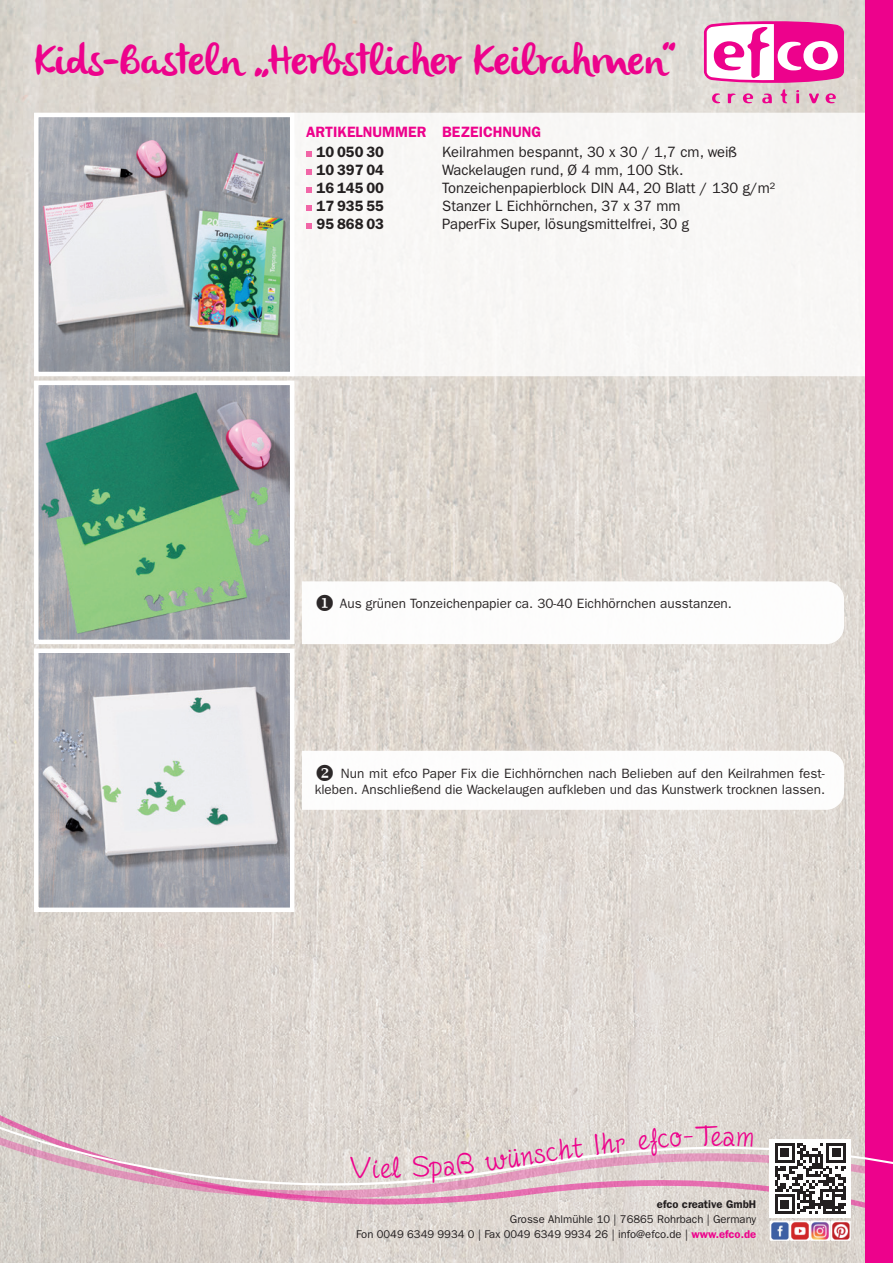
<style>
.page{position:relative;width:893px;height:1263px;background:#fff}
.page>*{position:absolute;margin:0;border:0;box-sizing:border-box;transform-origin:0 0}
.t1{font:42px "olivier";letter-spacing:.01em;color:#ed028c}
.t2{font:33px "Fineliner Script";color:#ed028c}
.t3{font:15px "Franklin Gothic";color:#231f20}
.t4{font:600 15px "Franklin Gothic";color:#231f20}
.t5{font:600 15px "Franklin Gothic";color:#ed028c}
.t6{font:13.5px/16.2px "Franklin Gothic";color:#231f20}
.t7{font:11.25px/15px "Franklin Gothic";color:#231f20;text-align:right}
.t8{font:600 11.25px "Franklin Gothic";color:#231f20}
.s1{font-weight:600;color:#ed028c}
</style>
<div class="page">
<img style="left:0;top:0;width:865px;height:1263px">
<div style="left:290px;top:113px;width:575px;height:263px;background:#f8f7f6"></div>
<div style="left:865px;top:0;width:28px;height:1263px;background:#ed028c"></div>
<svg style="left:0;top:1022px;width:893px;height:200px;background:#ddc9cc"></svg>
<svg style="left:302px;top:581px;width:542px;height:63px"></svg>
<svg style="left:302px;top:751px;width:542px;height:59px"></svg>
<div style="left:770px;top:1139px;width:81px;height:79px;background:#fff"></div>
<svg style="left:775px;top:1143px;width:71px;height:71px"></svg>
<img style="left:772px;top:1223px;width:16px;height:16px">
<div style="left:770px;top:1221px;width:20px;height:20px;border:1px solid #fff"></div>
<svg style="left:790px;top:1221px;width:19px;height:19px"></svg>
<div style="left:790px;top:1221px;width:20px;height:20px;border:1px solid #fff"></div>
<img style="left:812px;top:1221px;width:19px;height:19px">
<div style="left:810px;top:1221px;width:20px;height:20px;border:1px solid #fff"></div>
<svg style="left:831px;top:1221px;width:19px;height:19px"></svg>
<div style="left:831px;top:1221px;width:19px;height:20px;border:1px solid #fff"></div>
<svg style="left:306px;top:151px;width:6px;height:6px"></svg>
<svg style="left:306px;top:169px;width:6px;height:6px"></svg>
<svg style="left:306px;top:187px;width:6px;height:6px"></svg>
<svg style="left:306px;top:205px;width:6px;height:6px"></svg>
<svg style="left:306px;top:223px;width:6px;height:6px"></svg>
<svg style="left:704px;top:21px;width:140px;height:62px"></svg>
<svg style="left:743px;top:93px;width:10px;height:10px"></svg>
<svg style="left:780px;top:89px;width:7px;height:14px"></svg>
<svg style="left:728px;top:93px;width:8px;height:10px"></svg>
<svg style="left:809px;top:93px;width:10px;height:10px"></svg>
<svg style="left:712px;top:93px;width:8px;height:10px"></svg>
<svg style="left:762px;top:94px;width:10px;height:9px"></svg>
<svg style="left:796px;top:90px;width:3px;height:13px"></svg>
<svg style="left:826px;top:93px;width:10px;height:10px"></svg>
<img style="left:39px;top:118px;width:250px;height:253px">
<div style="left:34px;top:113px;width:260px;height:263px;border:4px solid #fff"></div>
<img style="left:39px;top:386px;width:250px;height:253px">
<div style="left:34px;top:381px;width:260px;height:263px;border:4px solid #fff"></div>
<img style="left:39px;top:653px;width:250px;height:254px">
<div style="left:34px;top:648px;width:260px;height:264px;border:4px solid #fff"></div>
<svg style="left:381px;top:1156px;width:20px;height:22px"></svg>
<svg style="left:413px;top:1152px;width:62px;height:31px;background:#e0d7d3"></svg>
<svg style="left:485px;top:1132px;width:141px;height:39px;background:#e1d2d2"></svg>
<svg style="left:638px;top:1125px;width:80px;height:31px;background:#e3d9d7"></svg>
<svg style="left:724px;top:1131px;width:29px;height:15px"></svg>
<h1 class="t1" style="left:34px;top:36px;width:646px">Kids-Basteln „Herbstlicher Keilrahmen“</h1>
<p class="t5" style="left:306px;top:123px;width:237px">ARTIKELNUMMER BEZEICHNUNG</p>
<p class="t4" style="left:316px;top:143px;width:69px">10 050 30</p>
<p class="t3" style="left:442px;top:144px;width:296px">Keilrahmen bespannt, 30 x 30 / 1,7 cm, weiß</p>
<p class="t4" style="left:316px;top:161px;width:69px">10 397 04</p>
<p class="t3" style="left:442px;top:162px;width:243px">Wackelaugen rund, Ø 4 mm, 100 Stk.</p>
<p class="t4" style="left:316px;top:179px;width:69px">16 145 00</p>
<p class="t3" style="left:442px;top:180px;width:334px">Tonzeichenpapierblock DIN A4, 20 Blatt / 130 g/m²</p>
<p class="t4" style="left:316px;top:197px;width:69px">17 935 55</p>
<p class="t3" style="left:442px;top:198px;width:240px">Stanzer L Eichhörnchen, 37 x 37 mm</p>
<p class="t4" style="left:316px;top:215px;width:69px">95 868 03</p>
<p class="t3" style="left:442px;top:216px;width:248px">PaperFix Super, lösungsmittelfrei, 30 g</p>
<p class="t6" style="left:315px;top:596px;width:419px">◆ Aus grünen Tonzeichenpapier ca. 30-40 Eichhörnchen ausstanzen.</p>
<p class="t6" style="left:315px;top:765px;width:512px">❖ Nun mit efco Paper Fix die Eichhörnchen nach Belieben auf den Keilrahmen fest&shy;kleben. Anschließend die Wackelaugen aufkleben und das Kunstwerk trocknen lassen.</p>
<h2 class="t2" style="left:350px;top:1150px;width:31px">Vi</h2>
<h2 class="t2" style="left:711px;top:1118px;width:12px">e</h2>
<p class="t8" style="left:657px;top:1198px;width:101px">efco creative GmbH</p>
<p class="t7" style="left:356px;top:1212px;width:402px">Grosse Ahlmühle 10 | 76865 Rohrbach | Germany<br>Fon 0049 6349 9934 0 | Fax 0049 6349 9934 26 | info@efco.de | <span class="s1">www.efco.de</span></p>
</div>
